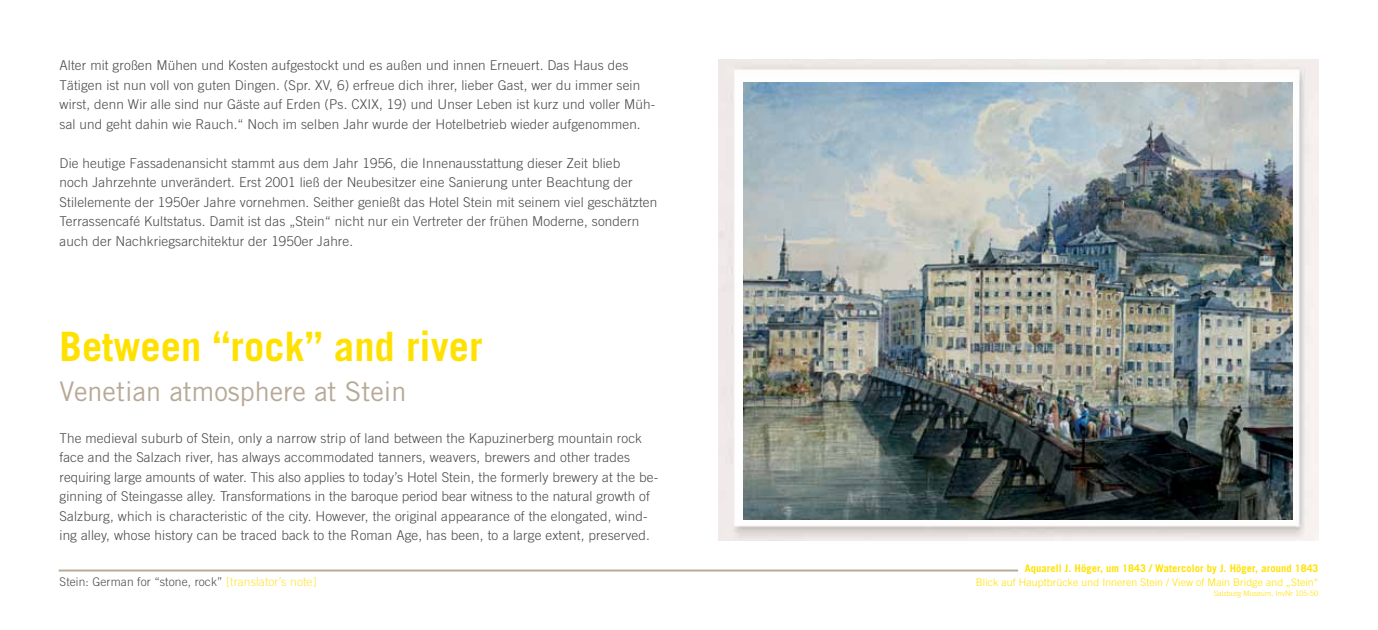
<style>
.page{position:relative;width:1378px;height:630px;background:#fff}
.page>*{position:absolute;margin:0;border:0;box-sizing:border-box;transform-origin:0 0}
.t1{font:700 40.5px "Trade Gothic LT";color:#ffe100}
.t2{font:27px "Trade Gothic LT";color:#b7a997}
.t3{font:300 13.5px/19.5px "Trade Gothic LT";letter-spacing:.01em;color:#4a4a4d}
.t4{font:300 12px "Trade Gothic LT";letter-spacing:.01em;color:#4a4a4d}
.t5{font:300 10.5px "Trade Gothic LT";letter-spacing:.01em;color:#ffe100}
.t6{font:700 10.5px "Trade Gothic LT";letter-spacing:.01em;color:#ffe100}
.t7{font:300 7.5px "Trade Gothic LT";color:#ffe100}
.s1{color:#ffe43c}
</style>
<div class="page">
<hr style="left:59px;top:569px;width:959px;height:2px;background:#b7a997">
<img style="left:719px;top:60px;width:599px;height:480px">
<img style="left:743px;top:82px;width:549px;height:437px">
<p class="t3" style="left:60px;top:55px;width:597px">Alter mit großen Mühen und Kosten aufgestockt und es außen und innen Erneuert. Das Haus des Tätigen ist nun voll von guten Dingen. (Spr. XV, 6) erfreue dich ihrer, lieber Gast, wer du immer sein wirst, denn Wir alle sind nur Gäste auf Erden (Ps. CXIX, 19) und Unser Leben ist kurz und voller Müh&shy;sal und geht dahin wie Rauch.“ Noch im selben Jahr wurde der Hotelbetrieb wieder aufgenommen.</p>
<p class="t3" style="left:60px;top:153px;width:599px">Die heutige Fassadenansicht stammt aus dem Jahr 1956, die Innenausstattung dieser Zeit blieb<br>noch Jahrzehnte unverändert. Erst 2001 ließ der Neubesitzer eine Sanierung unter Beachtung der Stilelemente der 1950er Jahre vornehmen. Seither genießt das Hotel Stein mit seinem viel geschätzten Terrassencafé Kultstatus. Damit ist das „Stein“ nicht nur ein Vertreter der frühen Moderne, sondern auch der Nachkriegsarchitektur der 1950er Jahre.</p>
<h1 class="t1" style="left:60px;top:321px;width:424px">Between “rock” and river</h1>
<h2 class="t2" style="left:60px;top:375px;width:348px">Venetian atmosphere at Stein</h2>
<p class="t3" style="left:60px;top:427px;width:600px">The medieval suburb of Stein, only a narrow strip of land between the Kapuzinerberg mountain rock face and the Salzach river, has always accommodated tanners, weavers, brewers and other trades requiring large amounts of water. This also applies to today’s Hotel Stein, the formerly brewery at the be&shy;ginning of Steingasse alley. Transformations in the baroque period bear witness to the natural growth of Salzburg, which is characteristic of the city. However, the original appearance of the elongated, wind&shy;ing alley, whose history can be traced back to the Roman Age, has been, to a large extent, preserved.</p>
<p class="t4" style="left:60px;top:574px;width:259px">Stein: German for “stone, rock” <span class="s1">[translator’s note]</span></p>
<p class="t6" style="left:1025px;top:561px;width:295px">Aquarell J. Höger, um 1843 / Watercolor by J. Höger, around 1843</p>
<p class="t5" style="left:976px;top:575px;width:344px">Blick auf Hauptbrücke und Inneren Stein / View of Main Bridge and „Stein“</p>
<p class="t7" style="left:1214px;top:588px;width:106px">Salzburg Museum, InvNr 105-50</p>
</div>
